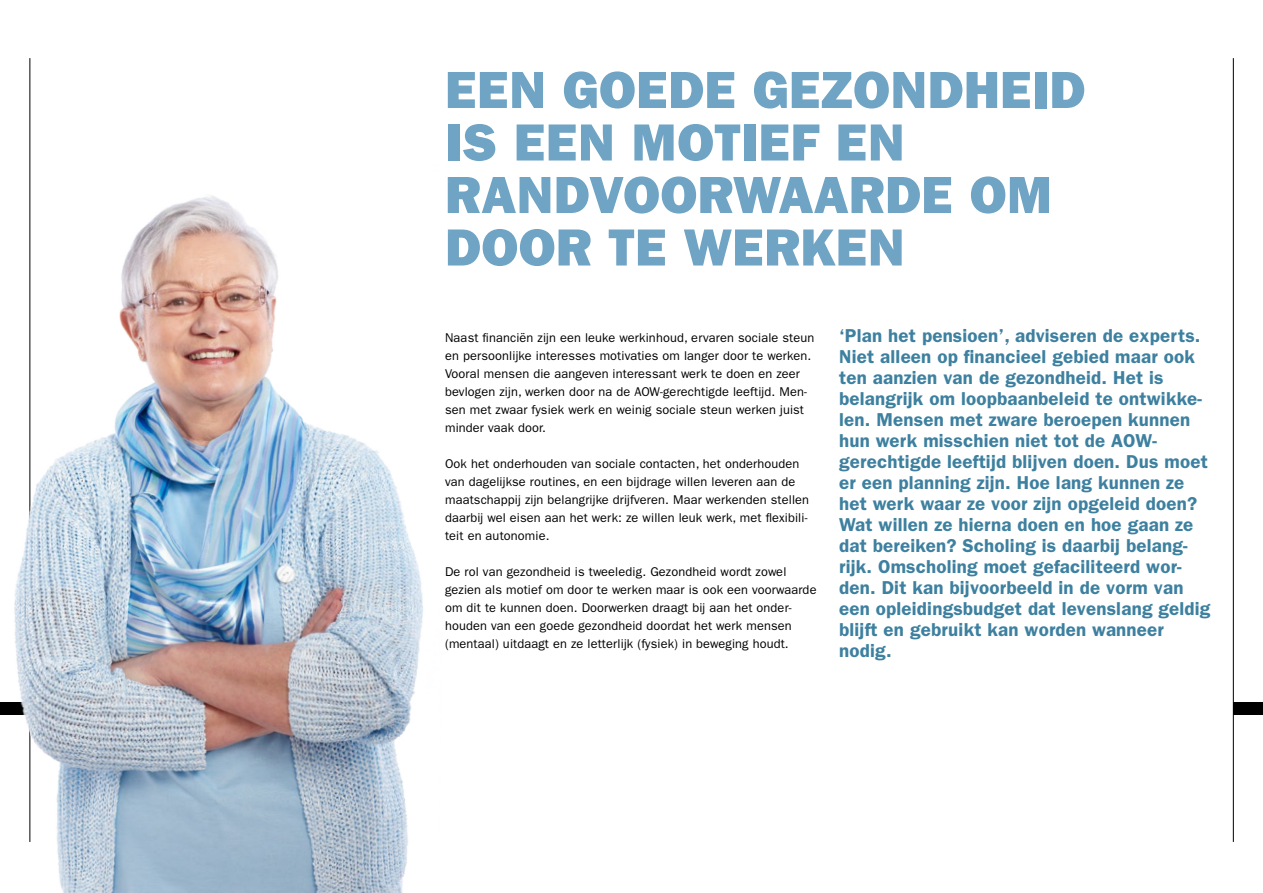
<style>
.page{position:relative;width:1263px;height:893px;background:#fff}
.page>*{position:absolute;margin:0;border:0;box-sizing:border-box;transform-origin:0 0}
.t1{font:52.5px/52.5px "ITC Franklin Gothic Std Hvy";letter-spacing:.01em;color:#6fa4c4}
.t2{font:600 18.75px/21px "ITC Franklin Gothic Std";letter-spacing:.01em;color:#3d809f}
.t3{font:12.75px/18px "ITC Franklin Gothic Std";letter-spacing:.01em;color:#000}
</style>
<div class="page">
<hr style="left:30px;top:58px;width:1px;height:784px;background:#000">
<hr style="left:1233px;top:58px;width:1px;height:784px;background:#000">
<div style="left:1233px;top:702px;width:30px;height:12px;background:#000"></div>
<img style="left:0;top:163px;width:423px;height:730px">
<h1 class="t1" style="left:445px;top:64px;width:641px">EEN GOEDE GEZONDHEID<br>IS EEN MOTIEF EN<br>RANDVOORWAARDE OM<br>DOOR TE WERKEN</h1>
<p class="t3" style="left:445px;top:329px;width:371px">Naast financiën zijn een leuke werkinhoud, ervaren sociale steun en persoonlijke interesses motivaties om langer door te werken.<br>Vooral mensen die aangeven interessant werk te doen en zeer bevlogen zijn, werken door na de AOW-gerechtigde leeftijd. Men&shy;sen met zwaar fysiek werk en weinig sociale steun werken juist minder vaak door.</p>
<p class="t3" style="left:445px;top:455px;width:366px">Ook het onderhouden van sociale contacten, het onderhouden van dagelijkse routines, en een bijdrage willen leveren aan de maatschappij zijn belangrijke drijfveren. Maar werkenden stellen daarbij wel eisen aan het werk: ze willen leuk werk, met flexibili&shy;teit en autonomie.</p>
<p class="t3" style="left:445px;top:563px;width:373px">De rol van gezondheid is tweeledig. Gezondheid wordt zowel gezien als motief om door te werken maar is ook een voorwaarde om dit te kunnen doen. Doorwerken draagt bij aan het onder&shy;houden van een goede gezondheid doordat het werk mensen (mentaal) uitdaagt en ze letterlijk (fysiek) in beweging houdt.</p>
<p class="t2" style="left:839px;top:325px;width:373px">‘Plan het pensioen’, adviseren de experts.<br>Niet alleen op financieel gebied maar ook ten aanzien van de gezondheid. Het is belangrijk om loopbaanbeleid te ontwikke&shy;len. Mensen met zware beroepen kunnen hun werk misschien niet tot de AOW&shy;gerechtigde leeftijd blijven doen. Dus moet er een planning zijn. Hoe lang kunnen ze het werk waar ze voor zijn opgeleid doen?<br>Wat willen ze hierna doen en hoe gaan ze dat bereiken? Scholing is daarbij belang&shy;rijk. Omscholing moet gefaciliteerd wor&shy;den. Dit kan bijvoorbeeld in de vorm van een opleidingsbudget dat levenslang geldig blijft en gebruikt kan worden wanneer nodig.</p>
</div>
